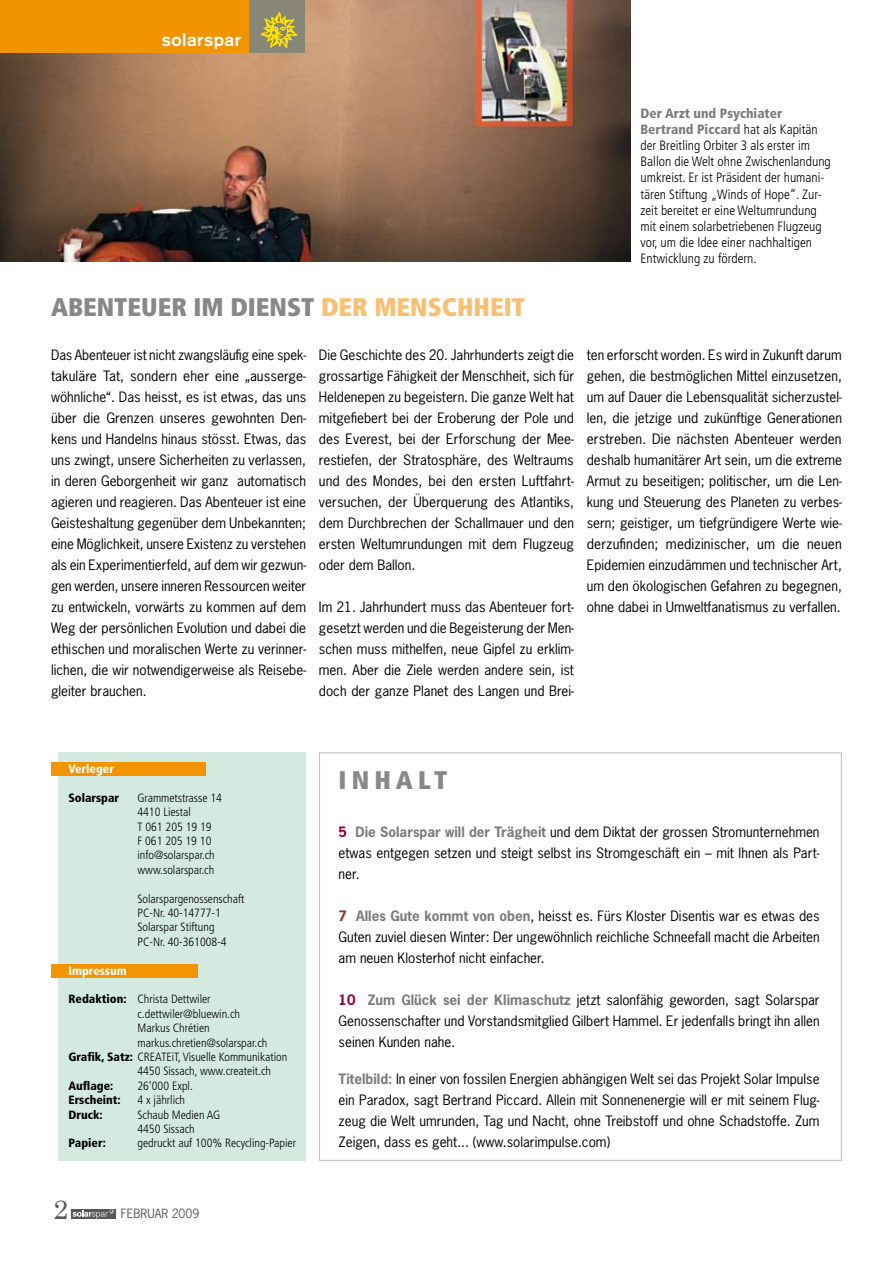
<style>
.page{position:relative;width:893px;height:1263px;background:#fff}
.page>*{position:absolute;margin:0;border:0;box-sizing:border-box;transform-origin:0 0}
.t1{font:27px "Century";color:#58585a}
.t2{font:900 condensed 25.5px "Frutiger";color:#87888a}
.t3{font:700 18px "Akzidenz Grotesk";letter-spacing:.03em;color:#fff}
.t4{font:13.5px/21px "News Gothic Std";color:#000;text-align:justify}
.t5{font:300 condensed 13.5px/16.2px "Frutiger";color:#000}
.t6{font:300 condensed 12px/14.4px "Frutiger";color:#000}
.t7{font:900 condensed 12px "Frutiger";color:#000}
.t8{font:900 condensed 12px "Frutiger";color:#fff}
.t9{font:12px "News Gothic Std";color:#58585a}
.s1{color:#f9c073}
.s2{font-weight:900;color:#7b7c7e}
.s3{font-weight:900}
.s4{font-weight:700;color:#8d003d}
.s5{font-weight:700;color:#7b7c7e}
.s6{font-weight:700;color:#8e342b}
</style>
<div class="page">
<div style="left:71px;top:1209px;width:45px;height:9px;background:#58585a"></div>
<svg style="left:72px;top:1209px;width:42px;height:10px"></svg>
<img style="left:0;top:0;width:630px;height:261px">
<div style="left:58px;top:753px;width:248px;height:408px;background:#d4eae1"></div>
<div style="left:51px;top:965px;width:147px;height:13px;background:#f29400"></div>
<div style="left:51px;top:762px;width:154px;height:13px;background:#f29400"></div>
<div style="left:0;top:0;width:251px;height:52px;background:#f29400"></div>
<div style="left:250px;top:0;width:55px;height:52px;background:#878677"></div>
<svg style="left:260px;top:12px;width:37px;height:36px"></svg>
<h3 class="t3" style="left:162px;top:29px;width:81px">solarspar</h3>
<h2 class="t2" style="left:51px;top:291px;width:475px">ABENTEUER IM DIENST <span class="s1">DER MENSCHHEIT</span></h2>
<p class="t4" style="left:319px;top:345px;width:257px">Die Geschichte des 20. Jahrhunderts zeigt die grossartige Fähigkeit der Menschheit, sich für Heldenepen zu begeistern. Die ganze Welt hat mitgefiebert bei der Eroberung der Pole und des Everest, bei der Erforschung der Mee&shy;restiefen, der Stratosphäre, des Weltraums und des Mondes, bei den ersten Luftfahrt&shy;versuchen, der Überquerung des Atlantiks, dem Durchbrechen der Schallmauer und den ersten Weltumrundungen mit dem Flugzeug oder dem Ballon.</p>
<p class="t4" style="left:319px;top:597px;width:257px">Im 21. Jahrhundert muss das Abenteuer fort&shy;gesetzt werden und die Begeisterung der Men&shy;schen muss mithelfen, neue Gipfel zu erklim&shy;men. Aber die Ziele werden andere sein, ist doch der ganze Planet des Langen und Brei-</p>
<p class="t4" style="left:51px;top:344px;width:257px">Das Abenteuer ist nicht zwangsläufig eine spek&shy;takuläre Tat, sondern eher eine „ausserge&shy;wöhnliche“. Das heisst, es ist etwas, das uns über die Grenzen unseres gewohnten Den&shy;kens und Handelns hinaus stösst. Etwas, das uns zwingt, unsere Sicherheiten zu verlassen, in deren Geborgenheit wir ganz automatisch agieren und reagieren. Das Abenteuer ist eine Geisteshaltung gegenüber dem Unbekannten; eine Möglichkeit, unsere Existenz zu verstehen als ein Experimentierfeld, auf dem wir gezwun&shy;gen werden, unsere inneren Ressourcen weiter zu entwickeln, vorwärts zu kommen auf dem Weg der persönlichen Evolution und dabei die ethischen und moralischen Werte zu verinner&shy;lichen, die wir notwendigerweise als Reisebe&shy;gleiter brauchen.</p>
<p class="t5" style="left:641px;top:105px;width:192px"><span class="s2">Der Arzt und Psychiater Bertrand Piccard</span> hat als Kapitän der Breitling Orbiter 3 als erster im Ballon die Welt ohne Zwischenlandung umkreist. Er ist Präsident der humani&shy;tären Stiftung „Winds of Hope“. Zur&shy;zeit bereitet er eine Weltumrundung mit einem solarbetriebenen Flugzeug vor, um die Idee einer nachhaltigen Entwicklung zu fördern.</p>
<p class="t4" style="left:587px;top:345px;width:257px">ten erforscht worden. Es wird in Zukunft darum gehen, die bestmöglichen Mittel einzusetzen, um auf Dauer die Lebensqualität sicherzustel&shy;len, die jetzige und zukünftige Generationen erstreben. Die nächsten Abenteuer werden deshalb humanitärer Art sein, um die extreme Armut zu beseitigen; politischer, um die Len&shy;kung und Steuerung des Planeten zu verbes&shy;sern; geistiger, um tiefgründigere Werte wie&shy;derzufinden; medizinischer, um die neuen Epidemien einzudämmen und technischer Art, um den ökologischen Gefahren zu begegnen, ohne dabei in Umweltfanatismus zu verfallen.</p>
<p class="t8" style="left:68px;top:761px;width:47px">Verleger</p>
<p class="t7" style="left:68px;top:790px;width:52px">Solarspar</p>
<p class="t6" style="left:137px;top:790px;width:86px">Grammetstrasse 14<br>4410 Liestal<br>T 061 205 19 19<br>F 061 205 19 10 info@solarspar.ch www.solarspar.ch</p>
<p class="t6" style="left:137px;top:891px;width:109px">Solarspargenossenschaft<br>PC-Nr. 40-14777-1<br>Solarspar Stiftung<br>PC-Nr. 40-361008-4</p>
<p class="t8" style="left:68px;top:963px;width:60px">Impressum</p>
<p class="t6" style="left:68px;top:992px;width:144px"><span class="s3">Redaktion:</span> Christa Dettwiler</p>
<p class="t6" style="left:137px;top:1006px;width:104px">c.dettwiler@bluewin.ch</p>
<p class="t6" style="left:137px;top:1021px;width:74px">Markus Chrétien</p>
<p class="t6" style="left:137px;top:1035px;width:131px">markus.chretien@solarspar.ch</p>
<p class="t6" style="left:68px;top:1050px;width:220px"><span class="s3">Grafik, Satz:</span> CREATEiT, Visuelle Kommunikation</p>
<p class="t6" style="left:137px;top:1064px;width:135px">4450 Sissach, www.createit.ch</p>
<p class="t7" style="left:68px;top:1078px;width:46px">Auflage:</p>
<p class="t6" style="left:137px;top:1078px;width:57px">26‘000 Expl.</p>
<p class="t7" style="left:68px;top:1093px;width:54px">Erscheint:</p>
<p class="t6" style="left:137px;top:1093px;width:49px">4 x jährlich</p>
<p class="t7" style="left:68px;top:1107px;width:36px">Druck:</p>
<p class="t6" style="left:137px;top:1107px;width:84px">Schaub Medien AG<br>4450 Sissach</p>
<p class="t7" style="left:68px;top:1136px;width:39px">Papier:</p>
<p class="t6" style="left:137px;top:1136px;width:160px">gedruckt auf 100% Recycling-Papier</p>
<h1 class="t1" style="left:53px;top:1186px;width:17px">2</h1>
<p class="t9" style="left:121px;top:1206px;width:80px">FEBRUAR 2009</p>
<h2 class="t2" style="left:339px;top:764px;width:110px">INHALT</h2>
<p class="t4" style="left:339px;top:821px;width:482px"><span class="s4">5</span> <span class="s5">Die Solarspar will der Trägheit</span> und dem Diktat der grossen Stromunternehmen etwas entgegen setzen und steigt selbst ins Stromgeschäft ein – mit Ihnen als Part&shy;ner.</p>
<p class="t4" style="left:339px;top:905px;width:482px"><span class="s6">7</span> <span class="s5">Alles Gute kommt von oben</span>, heisst es. Fürs Kloster Disentis war es etwas des Guten zuviel diesen Winter: Der ungewöhnlich reichliche Schneefall macht die Arbeiten am neuen Klosterhof nicht einfacher.</p>
<p class="t4" style="left:339px;top:989px;width:482px"><span class="s4">10</span> <span class="s5">Zum Glück sei der Klimaschutz</span> jetzt salonfähig geworden, sagt Solarspar Genossenschafter und Vorstandsmitglied Gilbert Hammel. Er jedenfalls bringt ihn allen seinen Kunden nahe.</p>
<p class="t4" style="left:339px;top:1068px;width:483px"><span class="s5">Titelbild:</span> In einer von fossilen Energien abhängigen Welt sei das Projekt Solar Impulse ein Paradox, sagt Bertrand Piccard. Allein mit Sonnenenergie will er mit seinem Flug&shy;zeug die Welt umrunden, Tag und Nacht, ohne Treibstoff und ohne Schadstoffe. Zum Zeigen, dass es geht... (www.solarimpulse.com)</p>
</div>
